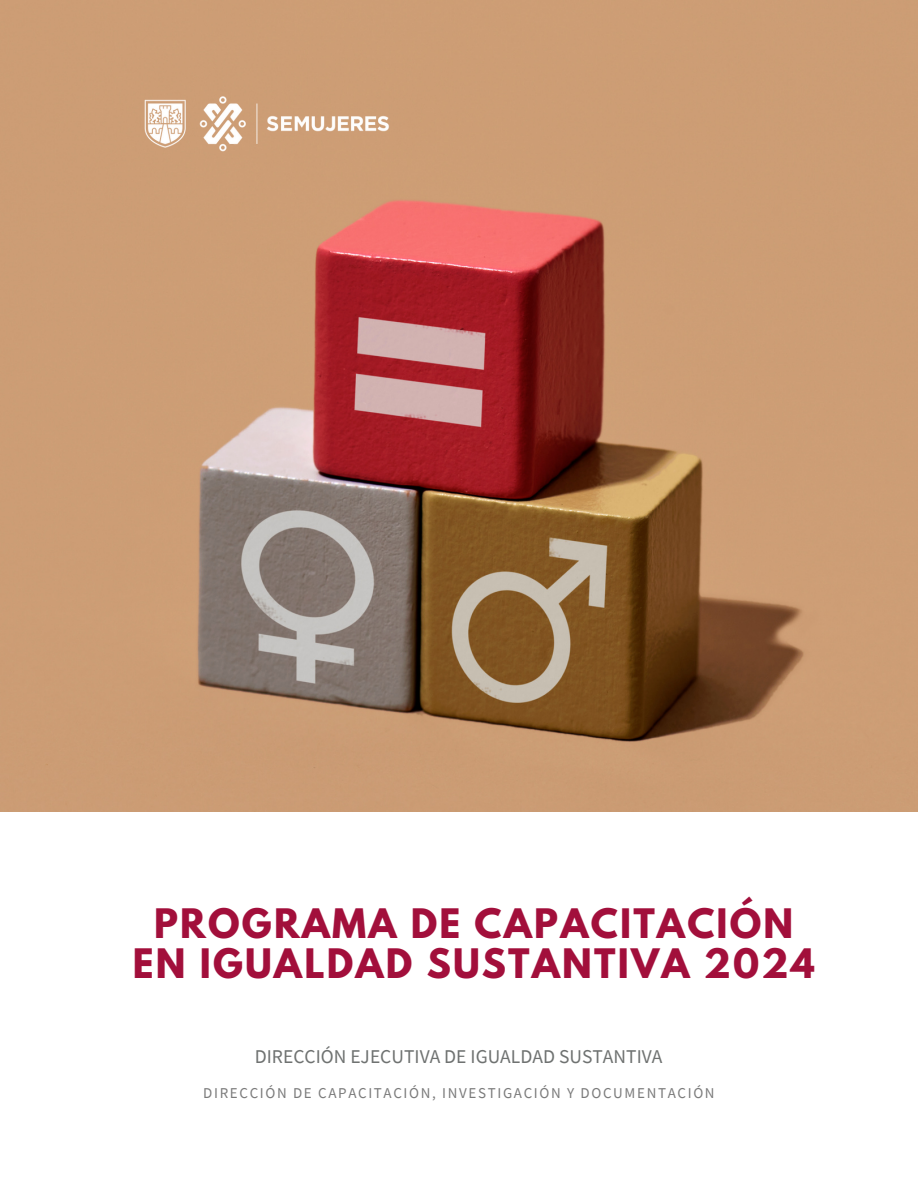
<style>
.page{position:relative;width:918px;height:1188px;background:#fff}
.page>*{position:absolute;margin:0;border:0;box-sizing:border-box;transform-origin:0 0}
.t1{font:700 36px/40.5px "League Spartan";letter-spacing:.06em;color:#a20f3b;text-align:center}
.t2{font:19.5px "Source Sans Pro";color:#6f7271}
.t3{font:15px "Source Sans Pro";letter-spacing:.11em;color:#7b7b7b}
</style>
<div class="page">
<img style="left:0;top:0;width:918px;height:812px">
<img style="left:92px;top:92px;width:350px;height:64px">
<p class="t1" style="left:133px;top:907px;width:683px">PROGRAMA DE CAPACITACIÓN<br>EN IGUALDAD SUSTANTIVA 2024</p>
<p class="t2" style="left:255px;top:1044px;width:409px">DIRECCIÓN EJECUTIVA DE IGUALDAD SUSTANTIVA</p>
<p class="t3" style="left:203px;top:1083px;width:513px">DIRECCIÓN DE CAPACITACIÓN, INVESTIGACIÓN Y DOCUMENTACIÓN</p>
</div>
